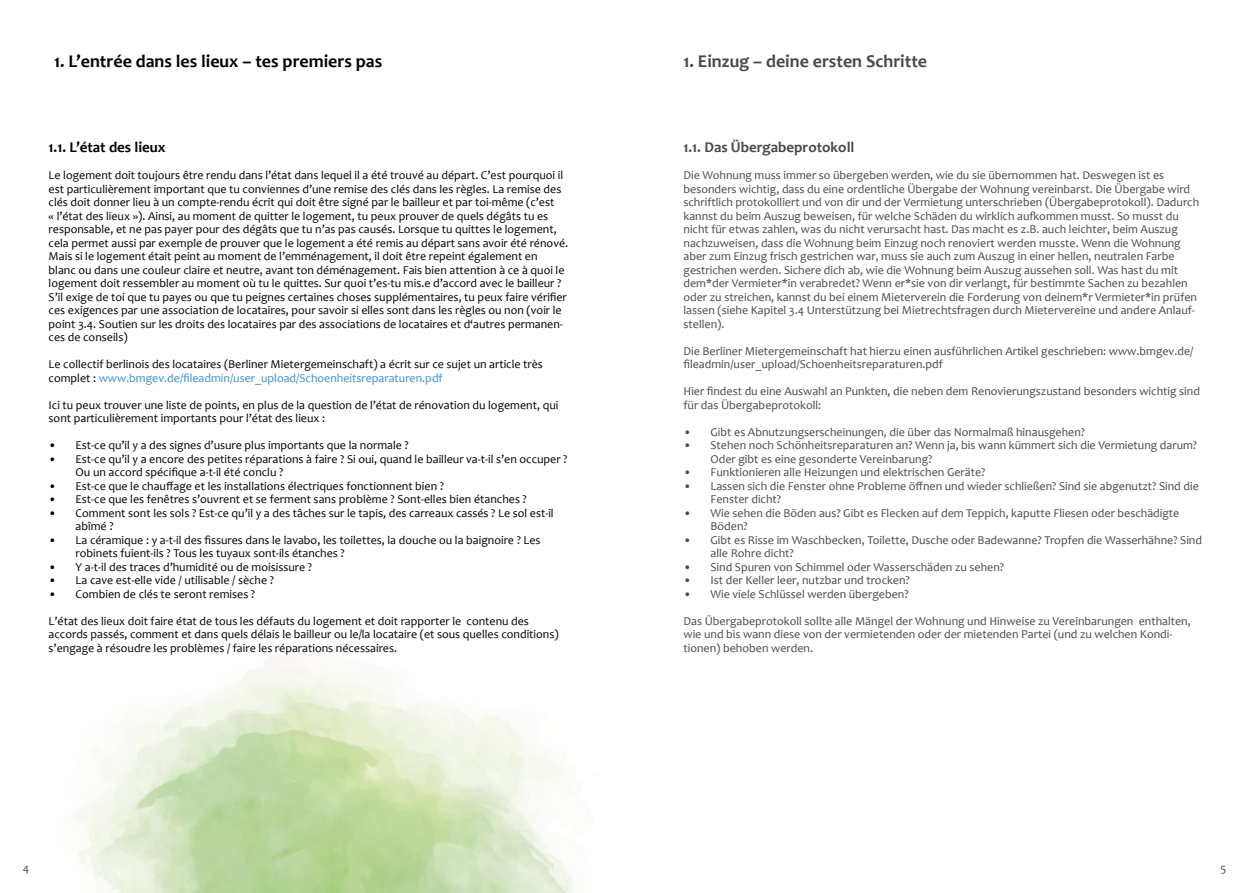
<style>
.page{position:relative;width:1259px;height:893px;background:#fff}
.page>*{position:absolute;margin:0;border:0;box-sizing:border-box;transform-origin:0 0}
.t1{font:700 18px "Candara";color:#000}
.t2{font:700 18px "Candara";color:#484848}
.t3{font:700 15px "Candara";color:#484848}
.t4{font:700 15px "Candara";color:#000}
.t5{font:12px/13.5px "Candara";color:#000}
.t6{font:12px/13.5px "Candara";color:#484848}
.s1{color:#398fd1}
</style>
<div class="page">
<h1 class="t1" style="left:54px;top:50px;width:330px">1. L’entrée dans les lieux – tes premiers pas</h1>
<h1 class="t2" style="left:683px;top:50px;width:245px">1. Einzug – deine ersten Schritte</h1>
<p class="t4" style="left:49px;top:138px;width:118px">1.1. L’état des lieux</p>
<p class="t5" style="left:49px;top:168px;width:521px">Le logement doit toujours être rendu dans l’état dans lequel il a été trouvé au départ. C’est pourquoi il est particulièrement important que tu conviennes d’une remise des clés dans les règles. La remise des clés doit donner lieu à un compte-rendu écrit qui doit être signé par le bailleur et par toi-même (c’est<br>« l’état des lieux »). Ainsi, au moment de quitter le logement, tu peux prouver de quels dégâts tu es responsable, et ne pas payer pour des dégâts que tu n’as pas causés. Lorsque tu quittes le logement, cela permet aussi par exemple de prouver que le logement a été remis au départ sans avoir été rénové.<br>Mais si le logement était peint au moment de l’emménagement, il doit être repeint également en<br>blanc ou dans une couleur claire et neutre, avant ton déménagement. Fais bien attention à ce à quoi le logement doit ressembler au moment où tu le quittes. Sur quoi t’es-tu mis.e d’accord avec le bailleur ?<br>S’il exige de toi que tu payes ou que tu peignes certaines choses supplémentaires, tu peux faire vérifier ces exigences par une association de locataires, pour savoir si elles sont dans les règles ou non (voir le point 3.4. Soutien sur les droits des locataires par des associations de locataires et d‘autres permanen&shy;ces de conseils)</p>
<p class="t5" style="left:49px;top:357px;width:496px">Le collectif berlinois des locataires (Berliner Mietergemeinschaft) a écrit sur ce sujet un article très complet : <span class="s1">www.bmgev.de/fileadmin/user_upload/Schoenheitsreparaturen.pdf</span></p>
<p class="t5" style="left:49px;top:398px;width:511px">Ici tu peux trouver une liste de points, en plus de la question de l’état de rénovation du logement, qui sont particulièrement importants pour l’état des lieux :</p>
<p class="t5" style="left:49px;top:438px;width:362px">• Est-ce qu’il y a des signes d’usure plus importants que la normale ?</p>
<p class="t5" style="left:76px;top:452px;width:493px;text-indent:-27px">• Est-ce qu’il y a encore des petites réparations à faire ? Si oui, quand le bailleur va-t-il s’en occuper ?<br>Ou un accord spécifique a-t-il été conclu ?</p>
<p class="t5" style="left:49px;top:479px;width:397px">• Est-ce que le chauffage et les installations électriques fonctionnent bien ?</p>
<p class="t5" style="left:49px;top:492px;width:480px">• Est-ce que les fenêtres s’ouvrent et se ferment sans problème ? Sont-elles bien étanches ?</p>
<p class="t5" style="left:76px;top:506px;width:479px;text-indent:-27px">• Comment sont les sols ? Est-ce qu’il y a des tâches sur le tapis, des carreaux cassés ? Le sol est-il abîmé ?</p>
<p class="t5" style="left:76px;top:533px;width:466px;text-indent:-27px">• La céramique : y a-t-il des fissures dans le lavabo, les toilettes, la douche ou la baignoire ? Les robinets fuient-ils ? Tous les tuyaux sont-ils étanches ?</p>
<p class="t5" style="left:49px;top:560px;width:265px">• Y a-t-il des traces d’humidité ou de moisissure ?</p>
<p class="t5" style="left:49px;top:573px;width:227px">• La cave est-elle vide / utilisable / sèche ?</p>
<p class="t5" style="left:49px;top:587px;width:208px">• Combien de clés te seront remises ?</p>
<p class="t5" style="left:49px;top:614px;width:511px">L’état des lieux doit faire état de tous les défauts du logement et doit rapporter le contenu des accords passés, comment et dans quels délais le bailleur ou le/la locataire (et sous quelles conditions) s’engage à résoudre les problèmes / faire les réparations nécessaires.</p>
<p class="t3" style="left:683px;top:138px;width:172px">1.1. Das Übergabeprotokoll</p>
<p class="t6" style="left:683px;top:168px;width:517px">Die Wohnung muss immer so übergeben werden, wie du sie übernommen hat. Deswegen ist es besonders wichtig, dass du eine ordentliche Übergabe der Wohnung vereinbarst. Die Übergabe wird schriftlich protokolliert und von dir und der Vermietung unterschrieben (Übergabeprotokoll). Dadurch kannst du beim Auszug beweisen, für welche Schäden du wirklich aufkommen musst. So musst du nicht für etwas zahlen, was du nicht verursacht hast. Das macht es z.B. auch leichter, beim Auszug nachzuweisen, dass die Wohnung beim Einzug noch renoviert werden musste. Wenn die Wohnung aber zum Einzug frisch gestrichen war, muss sie auch zum Auszug in einer hellen, neutralen Farbe gestrichen werden. Sichere dich ab, wie die Wohnung beim Auszug aussehen soll. Was hast du mit dem*der Vermieter*in verabredet? Wenn er*sie von dir verlangt, für bestimmte Sachen zu bezahlen oder zu streichen, kannst du bei einem Mieterverein die Forderung von deinem*r Vermieter*in prüfen lassen (siehe Kapitel 3.4 Unterstützung bei Mietrechtsfragen durch Mietervereine und andere Anlauf&shy;stellen).</p>
<p class="t6" style="left:683px;top:344px;width:511px">Die Berliner Mietergemeinschaft hat hierzu einen ausführlichen Artikel geschrieben: www.bmgev.de/ fileadmin/user_upload/Schoenheitsreparaturen.pdf</p>
<p class="t6" style="left:683px;top:384px;width:518px">Hier findest du eine Auswahl an Punkten, die neben dem Renovierungszustand besonders wichtig sind für das Übergabeprotokoll:</p>
<p class="t6" style="left:683px;top:425px;width:403px">• Gibt es Abnutzungserscheinungen, die über das Normalmaß hinausgehen?</p>
<p class="t6" style="left:710px;top:438px;width:488px;text-indent:-27px">• Stehen noch Schönheitsreparaturen an? Wenn ja, bis wann kümmert sich die Vermietung darum?<br>Oder gibt es eine gesonderte Vereinbarung?</p>
<p class="t6" style="left:683px;top:465px;width:303px">• Funktionieren alle Heizungen und elektrischen Geräte?</p>
<p class="t6" style="left:710px;top:479px;width:490px;text-indent:-27px">• Lassen sich die Fenster ohne Probleme öffnen und wieder schließen? Sind sie abgenutzt? Sind die<br>Fenster dicht?</p>
<p class="t6" style="left:710px;top:506px;width:470px;text-indent:-27px">• Wie sehen die Böden aus? Gibt es Flecken auf dem Teppich, kaputte Fliesen oder beschädigte<br>Böden?</p>
<p class="t6" style="left:710px;top:533px;width:493px;text-indent:-27px">• Gibt es Risse im Waschbecken, Toilette, Dusche oder Badewanne? Tropfen die Wasserhähne? Sind alle Rohre dicht?</p>
<p class="t6" style="left:683px;top:560px;width:322px">• Sind Spuren von Schimmel oder Wasserschäden zu sehen?</p>
<p class="t6" style="left:683px;top:573px;width:228px">• Ist der Keller leer, nutzbar und trocken?</p>
<p class="t6" style="left:683px;top:587px;width:227px">• Wie viele Schlüssel werden übergeben?</p>
<p class="t6" style="left:683px;top:614px;width:509px">Das Übergabeprotokoll sollte alle Mängel der Wohnung und Hinweise zu Vereinbarungen enthalten, wie und bis wann diese von der vermietenden oder der mietenden Partei (und zu welchen Kondi&shy;tionen) behoben werden.</p>
<p class="t6" style="left:23px;top:861px;width:8px">4</p>
<p class="t6" style="left:1220px;top:861px;width:7px">5</p>
</div>
